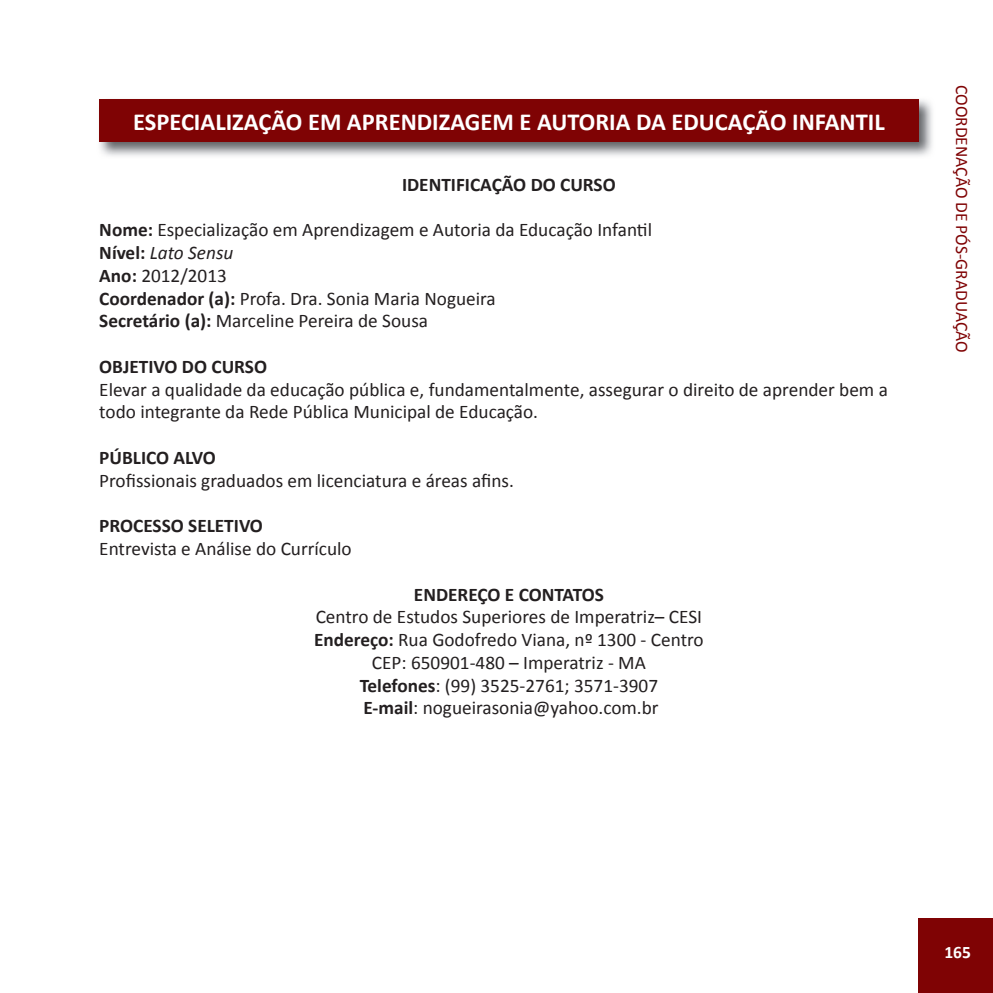
<style>
.page{position:relative;width:993px;height:993px;background:#fff}
.page>*{position:absolute;margin:0;border:0;box-sizing:border-box;transform-origin:0 0}
.t1{font:700 24.5px "Calibri";color:#fff}
.t2{font:19.25px/22.8px "Calibri";color:#231f20}
.t3{font:700 19.25px "Calibri";color:#231f20}
.t4{font:17.5px "Calibri";color:#7f0304}
.t5{font:700 17.5px "Calibri";color:#fff}
.s1{font-weight:700}
.s2{font-style:italic}
</style>
<div class="page">
<div style="left:918px;top:918px;width:74px;height:74px;background:#7f0304"></div>
<img style="left:99px;top:99px;width:834px;height:57px">
<div style="left:99px;top:99px;width:819px;height:42px;background:#7f0304"></div>
<p class="t1" style="left:133px;top:106px;width:753px">ESPECIALIZAÇÃO EM APRENDIZAGEM E AUTORIA DA EDUCAÇÃO INFANTIL</p>
<p class="t3" style="left:402px;top:172px;width:215px">IDENTIFICAÇÃO DO CURSO</p>
<p class="t2" style="left:99px;top:218px;width:554px"><span class="s1">Nome:</span> Especialização em Aprendizagem e Autoria da Educação Infantil <span class="s1">Nível:</span> <span class="s2">Lato Sensu<br></span><span class="s1">Ano:</span> 2012/2013<br><span class="s1">Coordenador (a):</span> Profa. Dra. Sonia Maria Nogueira<br><span class="s1">Secretário (a):</span> Marceline Pereira de Sousa</p>
<p class="t3" style="left:99px;top:354px;width:169px">OBJETIVO DO CURSO</p>
<p class="t2" style="left:99px;top:378px;width:789px">Elevar a qualidade da educação pública e, fundamentalmente, assegurar o direito de aprender bem a todo integrante da Rede Pública Municipal de Educação.</p>
<p class="t3" style="left:99px;top:445px;width:118px">PÚBLICO ALVO</p>
<p class="t2" style="left:99px;top:469px;width:416px">Profissionais graduados em licenciatura e áreas afins.</p>
<p class="t3" style="left:99px;top:513px;width:165px">PROCESSO SELETIVO</p>
<p class="t2" style="left:99px;top:537px;width:254px">Entrevista e Análise do Currículo</p>
<p class="t3" style="left:414px;top:581px;width:191px">ENDEREÇO E CONTATOS</p>
<p class="t2" style="left:314px;top:605px;width:391px;text-align:center">Centro de Estudos Superiores de Imperatriz– CESI <span class="s1">Endereço:</span> Rua Godofredo Viana, nº 1300 - Centro CEP: 650901-480 – Imperatriz - MA<br><span class="s1">Telefones</span>: (99) 3525-2761; 3571-3907<br><span class="s1">E-mail</span>: nogueirasonia@yahoo.com.br</p>
<p class="t4" style="left:972px;top:85px;width:269px;rotate:90deg">COORDENAÇÃO DE PÓS-GRADUAÇÃO</p>
<p class="t5" style="left:944px;top:941px;width:28px">165</p>
</div>
